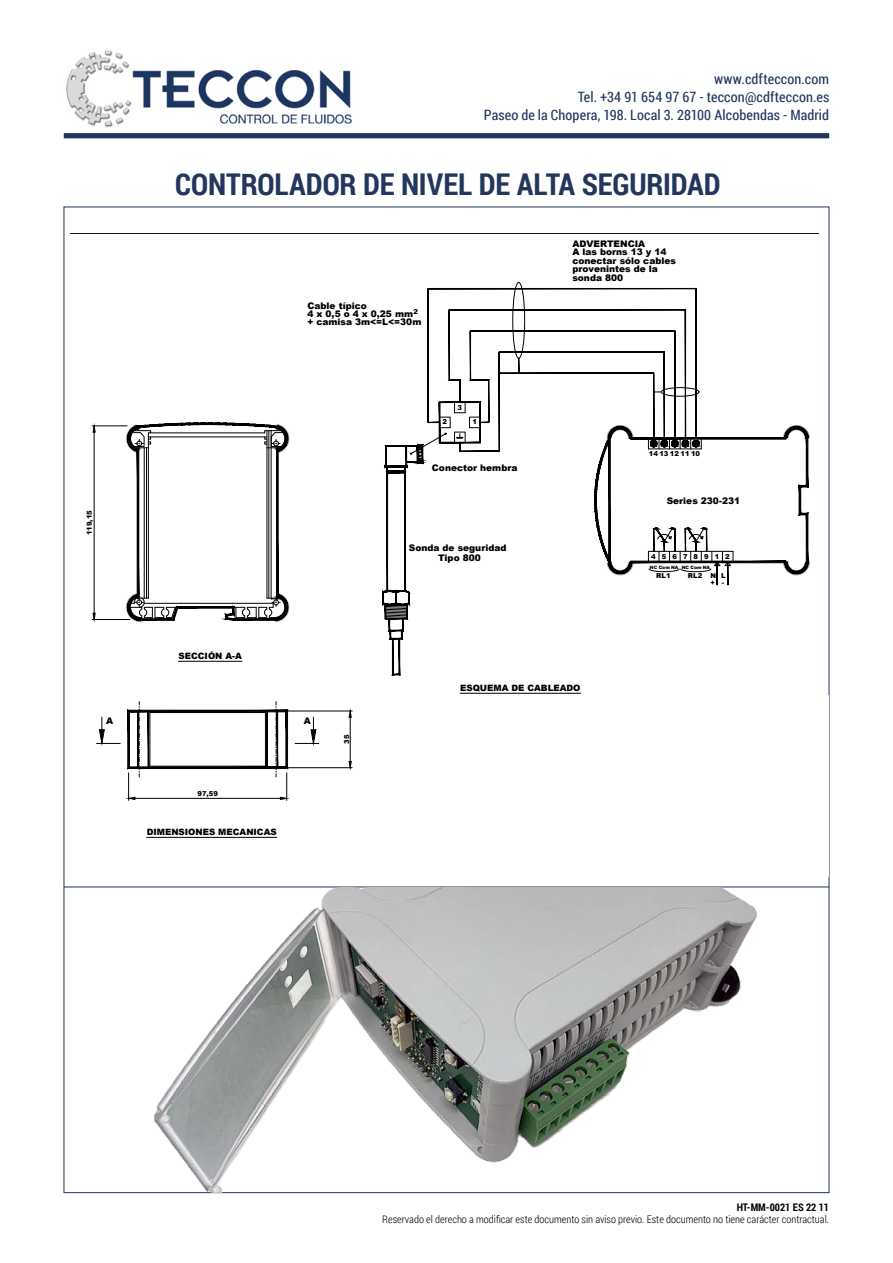
<style>
.page{position:relative;width:893px;height:1263px;background:#fff}
.page>*{position:absolute;margin:0;border:0;box-sizing:border-box;transform-origin:0 0}
.t1{font:700 30px "Roboto Condensed";letter-spacing:-.005em;color:#23365e}
.t2{font:14.25px/18px "Roboto Condensed";letter-spacing:.01em;color:#23365e;text-align:right}
.t3{font:300 10.5px "Roboto Condensed";color:#000}
.t4{font:700 10.5px "Roboto Condensed";color:#000}
.t5{font:900 9px/8.4px "Arial";color:#000}
.t6{font:900 8.7px "Arial";color:#000}
.t7{font:900 6.75px/7.1px "Arial";color:#000;text-align:right}
.t8{font:900 4.5px "Arial";color:#000}
</style>
<div class="page">
<img style="left:63px;top:50px;width:289px;height:88px">
<div style="left:64px;top:133px;width:765px;height:5px;background:#23365e"></div>
<svg style="left:70px;top:233px;width:749px;height:605px"></svg>
<hr style="left:147px;top:837px;width:130px;height:1px;background:#000">
<hr style="left:460px;top:693px;width:121px;height:1px;background:#000">
<div style="left:428px;top:289px;width:1px;height:133px;border:1px solid #000"></div>
<div style="left:428px;top:288px;width:268px;height:1px;border:1px solid #000"></div>
<div style="left:513px;top:282px;width:12px;height:76px;border:1px solid #000;border-radius:50%"></div>
<svg style="left:519px;top:358px;width:1px;height:15px"></svg>
<div style="left:449px;top:310px;width:236px;height:1px;border:1px solid #000"></div>
<div style="left:470px;top:331px;width:205px;height:1px;border:1px solid #000"></div>
<div style="left:499px;top:352px;width:165px;height:1px;border:1px solid #000"></div>
<div style="left:664px;top:352px;width:1px;height:86px;border:1px solid #000"></div>
<div style="left:675px;top:331px;width:1px;height:107px;border:1px solid #000"></div>
<div style="left:685px;top:310px;width:1px;height:128px;border:1px solid #000"></div>
<div style="left:696px;top:289px;width:1px;height:149px;border:1px solid #000"></div>
<svg style="left:127px;top:422px;width:161px;height:199px"></svg>
<svg style="left:97px;top:717px;width:23px;height:27px"></svg>
<svg style="left:295px;top:717px;width:24px;height:27px"></svg>
<svg style="left:127px;top:702px;width:161px;height:98px"></svg>
<hr style="left:92px;top:426px;width:35px;height:1px;background:#000">
<hr style="left:92px;top:619px;width:38px;height:1px;background:#000">
<hr style="left:94px;top:432px;width:1px;height:181px;background:#000">
<svg style="left:92px;top:425px;width:4px;height:8px"></svg>
<svg style="left:92px;top:612px;width:4px;height:7px"></svg>
<hr style="left:178px;top:661px;width:64px;height:1px;background:#000">
<hr style="left:288px;top:711px;width:64px;height:1px;background:#000">
<hr style="left:288px;top:767px;width:64px;height:1px;background:#000">
<hr style="left:350px;top:717px;width:1px;height:44px;background:#000">
<svg style="left:348px;top:710px;width:4px;height:8px"></svg>
<svg style="left:348px;top:761px;width:4px;height:7px"></svg>
<div style="left:460px;top:451px;width:39px;height:1px;border:1px solid #000"></div>
<hr style="left:449px;top:310px;width:1px;height:70px;background:#000">
<hr style="left:470px;top:331px;width:1px;height:49px;background:#000">
<svg style="left:382px;top:380px;width:107px;height:296px"></svg>
<hr style="left:488px;top:380px;width:1px;height:42px;background:#000">
<div style="left:499px;top:352px;width:1px;height:99px;border:1px solid #000"></div>
<hr style="left:653px;top:373px;width:1px;height:65px;background:#000">
<div style="left:654px;top:373px;width:1px;height:65px;border:1px solid #000"></div>
<div style="left:499px;top:373px;width:155px;height:1px;border:1px solid #000"></div>
<div style="left:661px;top:387px;width:38px;height:9px;border:1px solid #000;border-radius:50%"></div>
<svg style="left:594px;top:426px;width:215px;height:159px"></svg>
<hr style="left:64px;top:887px;width:765px;height:1px;background:#23365e">
<img style="left:117px;top:887px;width:712px;height:306px">
<div style="left:557px;top:695px;width:271px;height:181px;background:#fff"></div>
<h2 class="t2" style="left:484px;top:69px;width:347px">www.cdfteccon.com<br>Tel. +34 91 654 97 67 - teccon@cdfteccon.es<br>Paseo de la Chopera, 198. Local 3. 28100 Alcobendas - Madrid</h2>
<h1 class="t1" style="left:175px;top:163px;width:547px">CONTROLADOR DE NIVEL DE ALTA SEGURIDAD</h1>
<p class="t5" style="left:307px;top:301px;width:115px">Cable típico<br>4 x 0,5 o 4 x 0,25 mm<br>+ camisa 3m&lt;=L&lt;=30m</p>
<p class="t7" style="left:413px;top:307px;width:6px">2</p>
<p class="t5" style="left:572px;top:239px;width:105px">ADVERTENCIA<br>A las borns 13 y 14 conectar sólo cables provenintes de la sonda 800</p>
<p class="t7" style="left:86px;top:535px;width:26px;rotate:-90deg">119,15</p>
<p class="t6" style="left:178px;top:649px;width:65px">SECCIÓN A-A</p>
<p class="t5" style="left:106px;top:716px;width:9px">A</p>
<p class="t5" style="left:304px;top:716px;width:9px">A</p>
<p class="t7" style="left:197px;top:790px;width:22px">97,59</p>
<p class="t6" style="left:147px;top:825px;width:132px">DIMENSIONES MECANICAS</p>
<p class="t7" style="left:343px;top:744px;width:11px;rotate:-90deg">35</p>
<p class="t7" style="left:442px;top:418px;width:6px">2</p>
<p class="t7" style="left:457px;top:403px;width:6px">3</p>
<p class="t7" style="left:472px;top:418px;width:6px">1</p>
<p class="t5" style="left:432px;top:463px;width:87px">Conector hembra</p>
<p class="t7" style="left:649px;top:450px;width:53px">14 13 12 11 10</p>
<p class="t5" style="left:667px;top:496px;width:75px">Series 230-231</p>
<p class="t5" style="left:409px;top:542px;width:99px;line-height:10.2px;text-align:center">Sonda de seguridad<br>Tipo 800</p>
<p class="t7" style="left:704px;top:552px;width:27px">912</p>
<p class="t7" style="left:651px;top:552px;width:48px">45678</p>
<p class="t6" style="left:460px;top:681px;width:122px">ESQUEMA DE CABLEADO</p>
<p class="t8" style="left:650px;top:564px;width:30px">NC Com NA</p>
<p class="t7" style="left:656px;top:572px;width:16px">RL1</p>
<p class="t8" style="left:682px;top:564px;width:30px">NC Com NA</p>
<p class="t7" style="left:688px;top:572px;width:39px">RL2 N L + -</p>
<p class="t4" style="left:737px;top:1200px;width:94px">HT-MM-0021 ES 22 11</p>
<p class="t3" style="left:382px;top:1212px;width:448px">Reservado el derecho a modificar este documento sin aviso previo. Este documento no tiene carácter contractual.</p>
</div>
